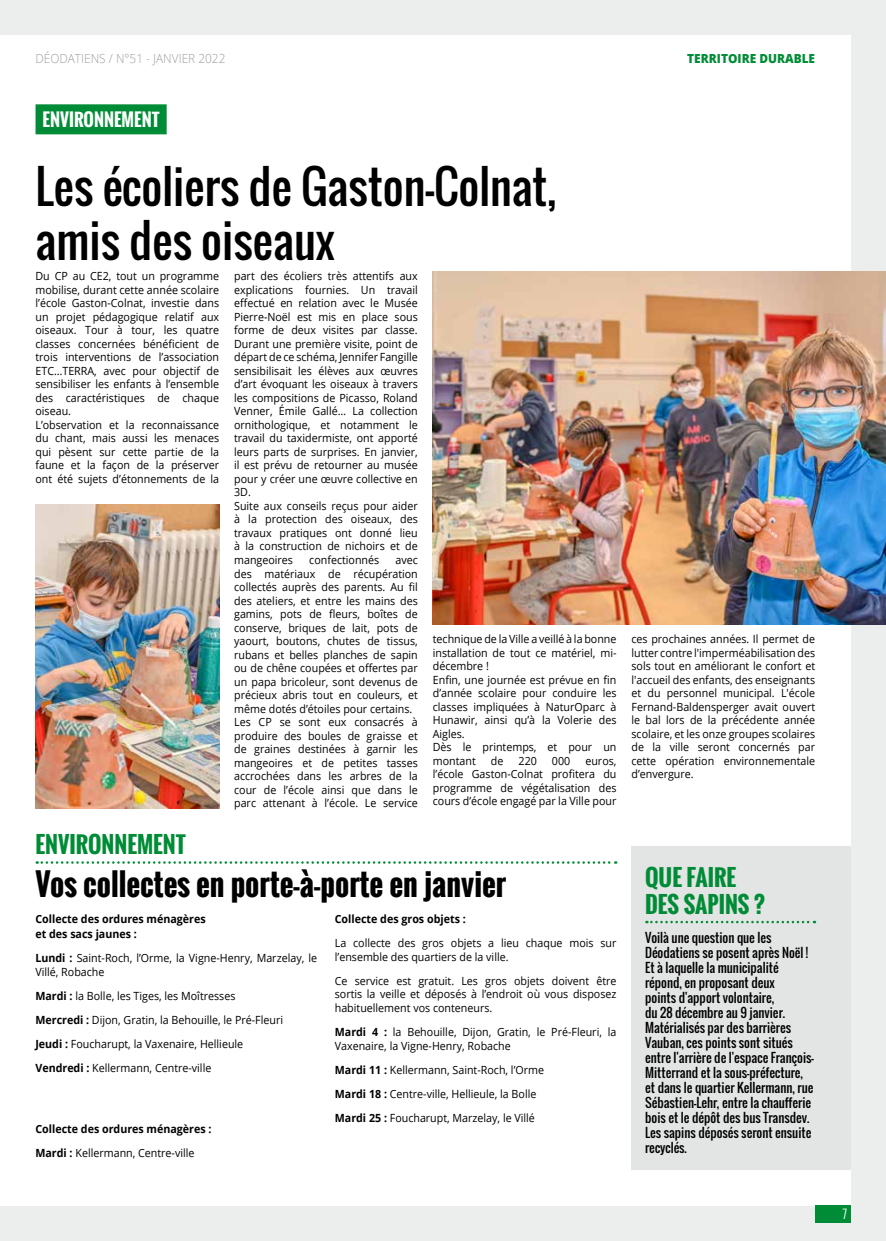
<style>
.page{position:relative;width:886px;height:1241px;background:#fff}
.page>*{position:absolute;margin:0;border:0;box-sizing:border-box;transform-origin:0 0}
.t1{font:45px/54px "Oswald";color:#000}
.t2{font:700 30px "Oswald";color:#000}
.t3{font:700 22.5px/27px "Oswald";color:#008c36}
.t4{font:700 17.5px "Oswald";color:#fff}
.t5{font:12.5px/15px "Oswald";color:#000}
.t6{font:300 12.5px "Open Sans";color:#9c9e9f;scale:.95 1}
.t7{font:800 12.5px "Open Sans";color:#008c36;scale:.95 1}
.t8{font:300 12.5px "Oswald";color:#fff}
.t9{font:11.25px/13.5px "Open Sans";color:#000;scale:.95 1}
.t10{font:700 11.25px/15px "Open Sans";color:#000;scale:.95 1}
.s1{font-weight:700}
.s2{font-weight:400}
</style>
<div class="page">
<div style="left:0;top:0;width:886px;height:1240px;background:#eceded"></div>
<div style="left:0;top:35px;width:850px;height:1170px;background:#fff"></div>
<div style="left:36px;top:104px;width:131px;height:30px;background:#008c36"></div>
<img style="left:433px;top:272px;width:453px;height:352px">
<img style="left:35px;top:504px;width:184px;height:304px">
<div style="left:631px;top:846px;width:220px;height:323px;background:#e3e4e4"></div>
<svg style="left:646px;top:920px;width:169px;height:3px"></svg>
<svg style="left:37px;top:861px;width:579px;height:2px"></svg>
<div style="left:815px;top:1205px;width:35px;height:17px;background:#008c36"></div>
<p class="t6" style="left:35px;top:50px;width:202px">DÉODATIENS / N°51 - JANVIER 2022</p>
<p class="t7" style="left:687px;top:49px;width:136px">TERRITOIRE DURABLE</p>
<h3 class="t4" style="left:43px;top:107px;width:118px">ENVIRONNEMENT</h3>
<h1 class="t1" style="left:35px;top:159px;width:522px">Les écoliers de Gaston-Colnat, amis des oiseaux</h1>
<p class="t9" style="left:35px;top:269px;width:195px">Du CP au CE2, tout un programme mobilise, durant cette année scolaire l’école Gaston-Colnat, investie dans un projet pédagogique relatif aux oiseaux. Tour à tour, les quatre classes concernées bénéficient de trois interventions de l’association<br>ETC…TERRA, avec pour objectif de sensibiliser les enfants à l’ensemble des caractéristiques de chaque oiseau.<br>L’observation et la reconnaissance du chant, mais aussi les menaces qui pèsent sur cette partie de la faune et la façon de la préserver ont été sujets d’étonnements de la</p>
<p class="t9" style="left:234px;top:269px;width:195px">part des écoliers très attentifs aux explications fournies. Un travail effectué en relation avec le Musée<br>Pierre-Noël est mis en place sous forme de deux visites par classe.<br>Durant une première visite, point de départ de ce schéma, Jennifer Fangille sensibilisait les élèves aux œuvres d’art évoquant les oiseaux à travers les compositions de Picasso, Roland<br>Venner, Émile Gallé… La collection ornithologique, et notamment le travail du taxidermiste, ont apporté leurs parts de surprises. En janvier, il est prévu de retourner au musée pour y créer une œuvre collective en<br>3D.<br>Suite aux conseils reçus pour aider à la protection des oiseaux, des travaux pratiques ont donné lieu à la construction de nichoirs et de mangeoires</p>
<p class="t9" style="left:309px;top:552px;width:75px">confectionnés</p>
<p class="t9" style="left:234px;top:552px;width:195px;text-indent:161px">avec des matériaux de récupération collectés auprès des parents. Au fil des ateliers, et entre les mains des gamins, pots de fleurs, boîtes de conserve, briques de lait, pots de yaourt, boutons, chutes de tissus, rubans et belles planches de sapin ou de chêne coupées et offertes par un papa bricoleur, sont devenus de précieux abris tout en couleurs, et même dotés d’étoiles pour certains.<br>Les CP se sont eux consacrés à produire des boules de graisse et de graines destinées à garnir les mangeoires et de petites tasses accrochées dans les arbres de la cour de l’école ainsi que dans le parc attenant à l’école. Le service</p>
<p class="t9" style="left:433px;top:632px;width:195px">technique de la Ville a veillé à la bonne installation de tout ce matériel, mi&shy;décembre !<br>Enfin, une journée est prévue en fin d’année scolaire pour conduire les classes impliquées à NaturOparc à<br>Hunawir, ainsi qu’à la Volerie des<br>Aigles.<br>Dès le printemps, et pour un montant</p>
<p class="t9" style="left:491px;top:753px;width:15px">de</p>
<p class="t9" style="left:518px;top:753px;width:21px">220</p>
<p class="t9" style="left:552px;top:753px;width:21px">000</p>
<p class="t9" style="left:433px;top:753px;width:195px;text-align:justify;text-indent:153px">euros, l’école Gaston-Colnat profitera du programme de végétalisation des cours d’école engagé par la Ville pour</p>
<h3 class="t3" style="left:35px;top:831px;width:152px">ENVIRONNEMENT</h3>
<h2 class="t2" style="left:35px;top:861px;width:472px">Vos collectes en porte-à-porte en janvier</h2>
<p class="t10" style="left:35px;top:911px;width:181px">Collecte des ordures ménagères et des sacs jaunes :</p>
<p class="t9" style="left:35px;top:951px;width:298px"><span class="s1">Lundi :</span> Saint-Roch, l’Orme, la Vigne-Henry, Marzelay, le<br>Villé, Robache</p>
<p class="t9" style="left:35px;top:983px;width:262px;line-height:24.1px"><span class="s1">Mardi :</span> la Bolle, les Tiges, les Moîtresses <span class="s1">Mercredi :</span> Dijon, Gratin, la Behouille, le Pré-Fleuri <span class="s1">Jeudi :</span> Foucharupt, la Vaxenaire, Hellieule <span class="s1">Vendredi :</span> Kellermann, Centre-ville</p>
<p class="t10" style="left:335px;top:911px;width:139px">Collecte des gros objets :</p>
<p class="t9" style="left:335px;top:936px;width:298px">La collecte des gros objets a lieu chaque mois sur l’ensemble des quartiers de la ville.</p>
<p class="t9" style="left:335px;top:973px;width:298px;text-align:justify">Ce service est gratuit. Les gros objets doivent être sortis la veille et déposés à l’endroit où vous disposez habituellement vos conteneurs.</p>
<p class="t9" style="left:335px;top:1024px;width:298px"><span class="s1">Mardi 4 :</span> la Behouille, Dijon, Gratin, le Pré-Fleuri, la<br>Vaxenaire, la Vigne-Henry, Robache</p>
<p class="t9" style="left:335px;top:1057px;width:222px;line-height:24.1px"><span class="s1">Mardi 11 :</span> Kellermann, Saint-Roch, l’Orme<br><span class="s1">Mardi 18 :</span> Centre-ville, Hellieule, la Bolle<br><span class="s1">Mardi 25 :</span> Foucharupt, Marzelay, le Villé</p>
<p class="t10" style="left:35px;top:1116px;width:187px;line-height:24.1px">Collecte des ordures ménagères :<br>Mardi : <span class="s2">Kellermann, Centre-ville</span></p>
<p class="t9" style="left:631px;top:632px;width:195px;text-align:justify">ces prochaines années. Il permet de lutter contre l'imperméabilisation des sols tout en améliorant le confort et l'accueil des enfants, des enseignants et du personnel municipal. L'école Fernand-Baldensperger avait ouvert le bal lors de la précédente année scolaire, et les onze groupes scolaires de la ville seront concernés par cette opération environnementale d’envergure.</p>
<h3 class="t3" style="left:645px;top:863px;width:121px">QUE FAIRE<br>DES SAPINS ?</h3>
<p class="t5" style="left:645px;top:929px;width:170px">Voilà une question que les<br>Déodatiens se posent après Noël !<br>Et à laquelle la municipalité répond, en proposant deux<br>points d'apport volontaire,<br>du 28 décembre au 9 janvier.<br>Matérialisés par des barrières<br>Vauban, ces points sont situés entre l'arrière de l'espace François-<br>Mitterrand et la sous-préfecture, et dans le quartier Kellermann, rue<br>Sébastien-Lehr, entre la chaufferie bois et le dépôt des bus Transdev.<br>Les sapins déposés seront ensuite recyclés.</p>
<p class="t8" style="left:843px;top:1204px;width:6px">7</p>
</div>
